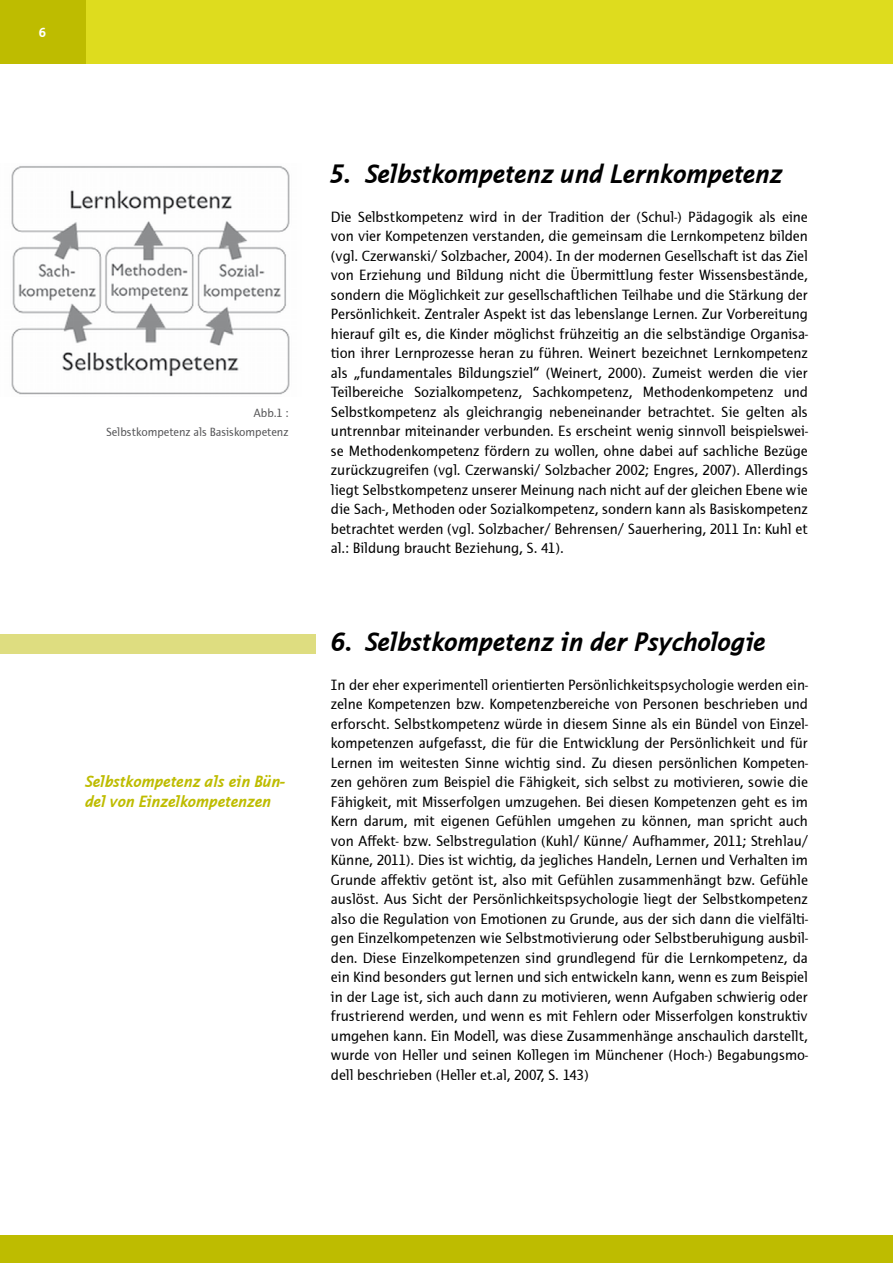
<style>
.page{position:relative;width:893px;height:1263px;background:#fff}
.page>*{position:absolute;margin:0;border:0;box-sizing:border-box;transform-origin:0 0}
.t1{font:italic 700 27px "Thordis Sans EF";letter-spacing:-.015em;color:#000}
.t2{font:italic 700 16.5px/19.5px "Thordis Sans EF";letter-spacing:-.015em;color:#bebc00}
.t3{font:15px/19.5px "Thordis Sans EF";color:#000;text-align:justify}
.t4{font:700 13.5px "Thordis Sans EF";color:#fff}
.t5{font:12px/19.5px "Thordis Sans EF";color:#58585a;text-align:right}
</style>
<div class="page">
<div style="left:0;top:1236px;width:893px;height:27px;background:#bebc00"></div>
<div style="left:0;top:0;width:893px;height:64px;background:#dedc1e"></div>
<div style="left:0;top:0;width:85px;height:64px;background:#bebc00"></div>
<div style="left:0;top:634px;width:316px;height:19px;background:#dedd80"></div>
<img style="left:11px;top:166px;width:279px;height:229px">
<p class="t4" style="left:39px;top:25px;width:9px">6</p>
<p class="t5" style="left:106px;top:403px;width:184px">Abb.1 :<br>Selbstkompetenz als Basiskompetenz</p>
<p class="t2" style="left:85px;top:772px;width:202px">Selbstkompetenz als ein Bün&shy;del von Einzelkompetenzen</p>
<h1 class="t1" style="left:331px;top:159px;width:453px">5. Selbstkompetenz und Lernkompetenz</h1>
<p class="t3" style="left:331px;top:207px;width:478px">Die Selbstkompetenz wird in der Tradition der (Schul-) Pädagogik als eine von vier Kompetenzen verstanden, die gemeinsam die Lernkompetenz bilden (vgl. Czerwanski/ Solzbacher, 2004). In der modernen Gesellschaft ist das Ziel von Erziehung und Bildung nicht die Übermittlung fester Wissensbestände, sondern die Möglichkeit zur gesellschaftlichen Teilhabe und die Stärkung der Persönlichkeit. Zentraler Aspekt ist das lebenslange Lernen. Zur Vorbereitung hierauf gilt es, die Kinder möglichst frühzeitig an die selbständige Organisa&shy;tion ihrer Lernprozesse heran zu führen. Weinert bezeichnet Lernkompetenz als „fundamentales Bildungsziel“ (Weinert, 2000). Zumeist werden die vier Teilbereiche Sozialkompetenz, Sachkompetenz, Methodenkompetenz und Selbstkompetenz als gleichrangig nebeneinander betrachtet. Sie gelten als untrennbar miteinander verbunden. Es erscheint wenig sinnvoll beispielswei&shy;se Methodenkompetenz fördern zu wollen, ohne dabei auf sachliche Bezüge zurückzugreifen (vgl. Czerwanski/ Solzbacher 2002; Engres, 2007). Allerdings liegt Selbstkompetenz unserer Meinung nach nicht auf der gleichen Ebene wie die Sach-, Methoden oder Sozialkompetenz, sondern kann als Basiskompetenz betrachtet werden (vgl. Solzbacher/ Behrensen/ Sauerhering, 2011 In: Kuhl et al.: Bildung braucht Beziehung, S. 41).</p>
<h1 class="t1" style="left:331px;top:627px;width:436px">6. Selbstkompetenz in der Psychologie</h1>
<p class="t3" style="left:331px;top:675px;width:478px">In der eher experimentell orientierten Persönlichkeitspsychologie werden ein&shy;zelne Kompetenzen bzw. Kompetenzbereiche von Personen beschrieben und erforscht. Selbstkompetenz würde in diesem Sinne als ein Bündel von Einzel&shy;kompetenzen aufgefasst, die für die Entwicklung der Persönlichkeit und für Lernen im weitesten Sinne wichtig sind. Zu diesen persönlichen Kompeten&shy;zen gehören zum Beispiel die Fähigkeit, sich selbst zu motivieren, sowie die Fähigkeit, mit Misserfolgen umzugehen. Bei diesen Kompetenzen geht es im Kern darum, mit eigenen Gefühlen umgehen zu können, man spricht auch von Affekt- bzw. Selbstregulation (Kuhl/ Künne/ Aufhammer, 2011; Strehlau/ Künne, 2011). Dies ist wichtig, da jegliches Handeln, Lernen und Verhalten im Grunde affektiv getönt ist, also mit Gefühlen zusammenhängt bzw. Gefühle auslöst. Aus Sicht der Persönlichkeitspsychologie liegt der Selbstkompetenz also die Regulation von Emotionen zu Grunde, aus der sich dann die vielfälti&shy;gen Einzelkompetenzen wie Selbstmotivierung oder Selbstberuhigung ausbil&shy;den. Diese Einzelkompetenzen sind grundlegend für die Lernkompetenz, da ein Kind besonders gut lernen und sich entwickeln kann, wenn es zum Beispiel in der Lage ist, sich auch dann zu motivieren, wenn Aufgaben schwierig oder frustrierend werden, und wenn es mit Fehlern oder Misserfolgen konstruktiv umgehen kann. Ein Modell, was diese Zusammenhänge anschaulich darstellt, wurde von Heller und seinen Kollegen im Münchener (Hoch-) Begabungsmo&shy;dell beschrieben (Heller et.al, 2007, S. 143)</p>
</div>
